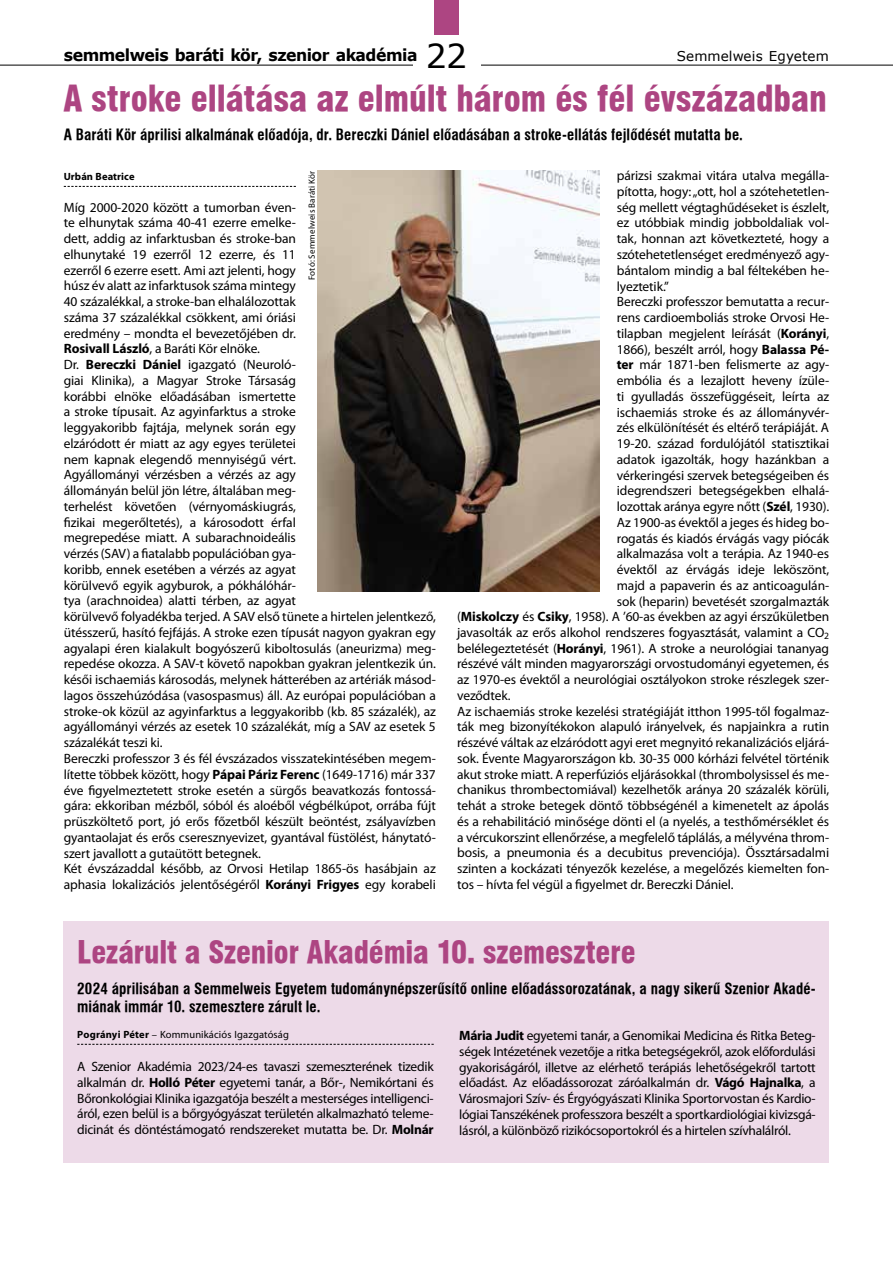
<style>
.page{position:relative;width:893px;height:1263px;background:#fff}
.page>*{position:absolute;margin:0;border:0;box-sizing:border-box;transform-origin:0 0}
.t1{font:34.5px "Swiss 721 Blk Cn PFL";color:#ad4582}
.t2{font:33px "Verdana";color:#000}
.t3{font:30px "Swiss 721 Blk Cn PFL";letter-spacing:-.005em;color:#ad4582}
.t4{font:700 16.5px "Verdana";letter-spacing:-.03em;color:#000;scale:.95 1}
.t5{font:700 15px/18px "Swiss 721 Cn PFL";letter-spacing:.005em;color:#000}
.t6{font:13.5px/15.8px "Myriad Pro";letter-spacing:-.01em;color:#000;text-align:justify}
.t7{font:13.5px "Verdana";letter-spacing:.01em;color:#000}
.t8{font:10.5px "Myriad Pro";letter-spacing:.01em;color:#000}
.t9{font:700 10.5px "Myriad Pro";letter-spacing:.005em;color:#000}
.t10{font:9px "Myriad Pro";letter-spacing:.015em;color:#000}
.s1{font-weight:700}
</style>
<div class="page">
<hr style="left:0;top:65px;width:893px;height:1px;background:#000">
<div style="left:413px;top:32px;width:67px;height:45px;background:#fff"></div>
<div style="left:64px;top:921px;width:765px;height:241px;background:#eddae8"></div>
<svg style="left:77px;top:1044px;width:357px;height:1px"></svg>
<div style="left:434px;top:0;width:24px;height:34px;background:#ad4582"></div>
<svg style="left:64px;top:186px;width:232px;height:1px"></svg>
<img style="left:317px;top:171px;width:283px;height:421px">
<h2 class="t2" style="left:426px;top:35px;width:43px">22</h2>
<p class="t4" style="left:64px;top:44px;width:374px">semmelweis baráti kör, szenior akadémia</p>
<p class="t7" style="left:677px;top:47px;width:154px">Semmelweis Egyetem</p>
<h1 class="t1" style="left:63px;top:77px;width:765px">A stroke ellátása az elmúlt három és fél évszázadban</h1>
<p class="t5" style="left:64px;top:126px;width:681px">A Baráti Kör áprilisi alkalmának előadója, dr. Bereczki Dániel előadásában a stroke-ellátás fejlődését mutatta be.</p>
<p class="t9" style="left:64px;top:170px;width:72px">Urbán Beatrice</p>
<p class="t6" style="left:64px;top:199px;width:374px;text-align:left">Míg 2000-2020 között a tumorban éven-<br>te elhunytak száma 40-41 ezerre emelke-<br>dett, addig az infarktusban és stroke-ban<br>elhunytaké 19 ezerről 12 ezerre, és 11<br>ezerről 6 ezerre esett. Ami azt jelenti, hogy<br>húsz év alatt az infarktusok száma mintegy<br>40 százalékkal, a stroke-ban elhalálozottak<br>száma 37 százalékkal csökkent, ami óriási<br>eredmény – mondta el bevezetőjében dr.<br><span class="s1">Rosivall László</span>, a Baráti Kör elnöke.<br>Dr. <span class="s1">Bereczki Dániel</span> igazgató (Neuroló-<br>giai Klinika), a Magyar Stroke Társaság<br>korábbi elnöke előadásában ismertette<br>a stroke típusait. Az agyinfarktus a stroke<br>leggyakoribb fajtája, melynek során egy<br>elzáródott ér miatt az agy egyes területei<br>nem kapnak elegendő mennyiségű vért.<br>Agyállományi vérzésben a vérzés az agy<br>állományán belül jön létre, általában meg-<br>terhelést követően (vérnyomáskiugrás,<br>fizikai megerőltetés), a károsodott érfal<br>megrepedése miatt. A subarachnoideális<br>vérzés (SAV) a fiatalabb populációban gya-<br>koribb, ennek esetében a vérzés az agyat<br>körülvevő egyik agyburok, a pókhálóhár-<br>tya (arachnoidea) alatti térben, az agyat<br>körülvevő folyadékba terjed. A SAV első tünete a hirtelen jelentkező, ütésszerű, hasító fejfájás. A stroke ezen típusát nagyon gyakran egy agyalapi éren kialakult bogyószerű kiboltosulás (aneurizma) meg&shy;repedése okozza. A SAV-t követő napokban gyakran jelentkezik ún. késői ischaemiás károsodás, melynek hátterében az artériák másod&shy;lagos összehúzódása (vasospasmus) áll. Az európai populációban a stroke-ok közül az agyinfarktus a leggyakoribb (kb. 85 százalék), az agyállományi vérzés az esetek 10 százalékát, míg a SAV az esetek 5 százalékát teszi ki.<br>Bereczki professzor 3 és fél évszázados visszatekintésében megem&shy;lítette többek között, hogy <span class="s1">Pápai Páriz Ferenc</span> (1649-1716) már 337 éve figyelmeztetett stroke esetén a sürgős beavatkozás fontossá&shy;gára: ekkoriban mézből, sóból és aloéből végbélkúpot, orrába fújt prüszköltető port, jó erős főzetből készült beöntést, zsályavízben gyantaolajat és erős cseresznyevizet, gyantával füstölést, hánytató&shy;szert javallott a gutaütött betegnek.<br>Két évszázaddal később, az Orvosi Hetilap 1865-ös hasábjain az aphasia lokalizációs jelentőségéről <span class="s1">Korányi Frigyes</span> egy korabeli</p>
<p class="t6" style="left:617px;top:168px;width:214px">párizsi szakmai vitára utalva megálla-</p>
<p class="t6" style="left:617px;top:183px;width:214px">pította, hogy: „ott, hol a szótehetetlen-</p>
<p class="t6" style="left:617px;top:199px;width:214px">ség mellett végtaghűdéseket is észlelt,</p>
<p class="t6" style="left:617px;top:215px;width:214px">ez utóbbiak mindig jobboldaliak vol-</p>
<p class="t6" style="left:617px;top:231px;width:214px">tak, honnan azt következteté, hogy a</p>
<p class="t6" style="left:617px;top:246px;width:214px">szótehetetlenséget eredményező agy-</p>
<p class="t6" style="left:617px;top:262px;width:214px">bántalom mindig a bal féltekében he-</p>
<p class="t6" style="left:617px;top:278px;width:54px">lyeztetik.”</p>
<p class="t6" style="left:617px;top:294px;width:214px">Bereczki professzor bemutatta a recur-</p>
<p class="t6" style="left:617px;top:309px;width:214px">rens cardioemboliás stroke Orvosi He-</p>
<p class="t6" style="left:617px;top:325px;width:214px">tilapban megjelent leírását (<span class="s1">Korányi</span>,</p>
<p class="t6" style="left:617px;top:341px;width:214px">1866), beszélt arról, hogy <span class="s1">Balassa Pé-</span></p>
<p class="t6" style="left:617px;top:357px;width:214px"><span class="s1">ter</span> már 1871-ben felismerte az agy-</p>
<p class="t6" style="left:617px;top:372px;width:214px">embólia és a lezajlott heveny ízüle-</p>
<p class="t6" style="left:617px;top:388px;width:214px">ti gyulladás összefüggéseit, leírta az</p>
<p class="t6" style="left:617px;top:404px;width:214px">ischaemiás stroke és az állományvér-</p>
<p class="t6" style="left:617px;top:420px;width:214px">zés elkülönítését és eltérő terápiáját. A</p>
<p class="t6" style="left:617px;top:435px;width:214px">19-20. század fordulójától statisztikai</p>
<p class="t6" style="left:617px;top:451px;width:214px">adatok igazolták, hogy hazánkban a</p>
<p class="t6" style="left:617px;top:467px;width:214px">vérkeringési szervek betegségeiben és</p>
<p class="t6" style="left:617px;top:483px;width:214px">idegrendszeri betegségekben elhalá-</p>
<p class="t6" style="left:617px;top:498px;width:214px">lozottak aránya egyre nőtt (<span class="s1">Szél</span>, 1930).</p>
<p class="t6" style="left:617px;top:514px;width:214px">Az 1900-as évektől a jeges és hideg bo-</p>
<p class="t6" style="left:617px;top:530px;width:214px">rogatás és kiadós érvágás vagy piócák</p>
<p class="t6" style="left:617px;top:546px;width:214px">alkalmazása volt a terápia. Az 1940-es</p>
<p class="t6" style="left:617px;top:561px;width:214px">évektől az érvágás ideje leköszönt,</p>
<p class="t6" style="left:617px;top:577px;width:214px">majd a papaverin és az anticoagulán-</p>
<p class="t6" style="left:617px;top:593px;width:214px">sok (heparin) bevetését szorgalmazták</p>
<p class="t6" style="left:457px;top:609px;width:374px">(<span class="s1">Miskolczy</span> és <span class="s1">Csiky</span>, 1958). A ’60-as években az agyi érszűkületben</p>
<p class="t6" style="left:457px;top:624px;width:374px">javasolták az erős alkohol rendszeres fogyasztását, valamint a CO<sub>2</sub></p>
<p class="t6" style="left:457px;top:640px;width:374px">belélegeztetését (<span class="s1">Horányi</span>, 1961). A stroke a neurológiai tananyag</p>
<p class="t6" style="left:457px;top:656px;width:374px">részévé vált minden magyarországi orvostudományi egyetemen, és</p>
<p class="t6" style="left:457px;top:671px;width:374px">az 1970-es évektől a neurológiai osztályokon stroke részlegek szer-</p>
<p class="t6" style="left:457px;top:687px;width:55px">veződtek.</p>
<p class="t6" style="left:457px;top:703px;width:374px">Az ischaemiás stroke kezelési stratégiáját itthon 1995-től fogalmaz-</p>
<p class="t6" style="left:457px;top:719px;width:374px">ták meg bizonyítékokon alapuló irányelvek, és napjainkra a rutin</p>
<p class="t6" style="left:457px;top:734px;width:374px">részévé váltak az elzáródott agyi eret megnyitó rekanalizációs eljárá-</p>
<p class="t6" style="left:457px;top:750px;width:374px">sok. Évente Magyarországon kb. 30-35 000 kórházi felvétel történik</p>
<p class="t6" style="left:457px;top:766px;width:374px">akut stroke miatt. A reperfúziós eljárásokkal (thrombolysissel és me-</p>
<p class="t6" style="left:457px;top:782px;width:374px">chanikus thrombectomiával) kezelhetők aránya 20 százalék körüli,</p>
<p class="t6" style="left:457px;top:797px;width:374px">tehát a stroke betegek döntő többségénél a kimenetelt az ápolás</p>
<p class="t6" style="left:457px;top:813px;width:374px">és a rehabilitáció minősége dönti el (a nyelés, a testhőmérséklet és</p>
<p class="t6" style="left:457px;top:829px;width:374px">a vércukorszint ellenőrzése, a megfelelő táplálás, a mélyvéna throm-</p>
<p class="t6" style="left:457px;top:845px;width:374px">bosis, a pneumonia és a decubitus prevenciója). Össztársadalmi</p>
<p class="t6" style="left:457px;top:860px;width:374px">szinten a kockázati tényezők kezelése, a megelőzés kiemelten fon-</p>
<p class="t6" style="left:457px;top:876px;width:278px">tos – hívta fel végül a figyelmet dr. Bereczki Dániel.</p>
<p class="t10" style="left:306px;top:280px;width:111px;rotate:-90deg">Fotó: Semmelweis Baráti Kör</p>
<h3 class="t3" style="left:77px;top:934px;width:560px">Lezárult a Szenior Akadémia 10. szemesztere</h3>
<p class="t5" style="left:77px;top:979px;width:740px">2024 áprilisában a Semmelweis Egyetem tudománynépszerűsítő online előadássorozatának, a nagy sikerű Szenior Akadé&shy;miának immár 10. szemesztere zárult le.</p>
<p class="t8" style="left:77px;top:1028px;width:213px"><span class="s1">Pogrányi Péter</span> – Kommunikációs Igazgatóság</p>
<p class="t6" style="left:77px;top:1058px;width:358px">A Szenior Akadémia 2023/24-es tavaszi szemeszterének tizedik alkalmán dr. <span class="s1">Holló Péter</span> egyetemi tanár, a Bőr-, Nemikórtani és Bőronkológiai Klinika igazgatója beszélt a mesterséges intelligenci&shy;áról, ezen belül is a bőrgyógyászat területén alkalmazható teleme&shy;dicinát és döntéstámogató rendszereket mutatta be. Dr. <span class="s1">Molnár</span></p>
<p class="t6" style="left:459px;top:1027px;width:358px"><span class="s1">Mária Judit</span> egyetemi tanár, a Genomikai Medicina és Ritka Beteg&shy;ségek Intézetének vezetője a ritka betegségekről, azok előfordulási gyakoriságáról, illetve az elérhető terápiás lehetőségekről tartott előadást. Az előadássorozat záróalkalmán dr. <span class="s1">Vágó Hajnalka</span>, a Városmajori Szív- és Érgyógyászati Klinika Sportorvostan és Kardio&shy;lógiai Tanszékének professzora beszélt a sportkardiológiai kivizsgá&shy;lásról, a különböző rizikócsoportokról és a hirtelen szívhalálról.</p>
</div>
